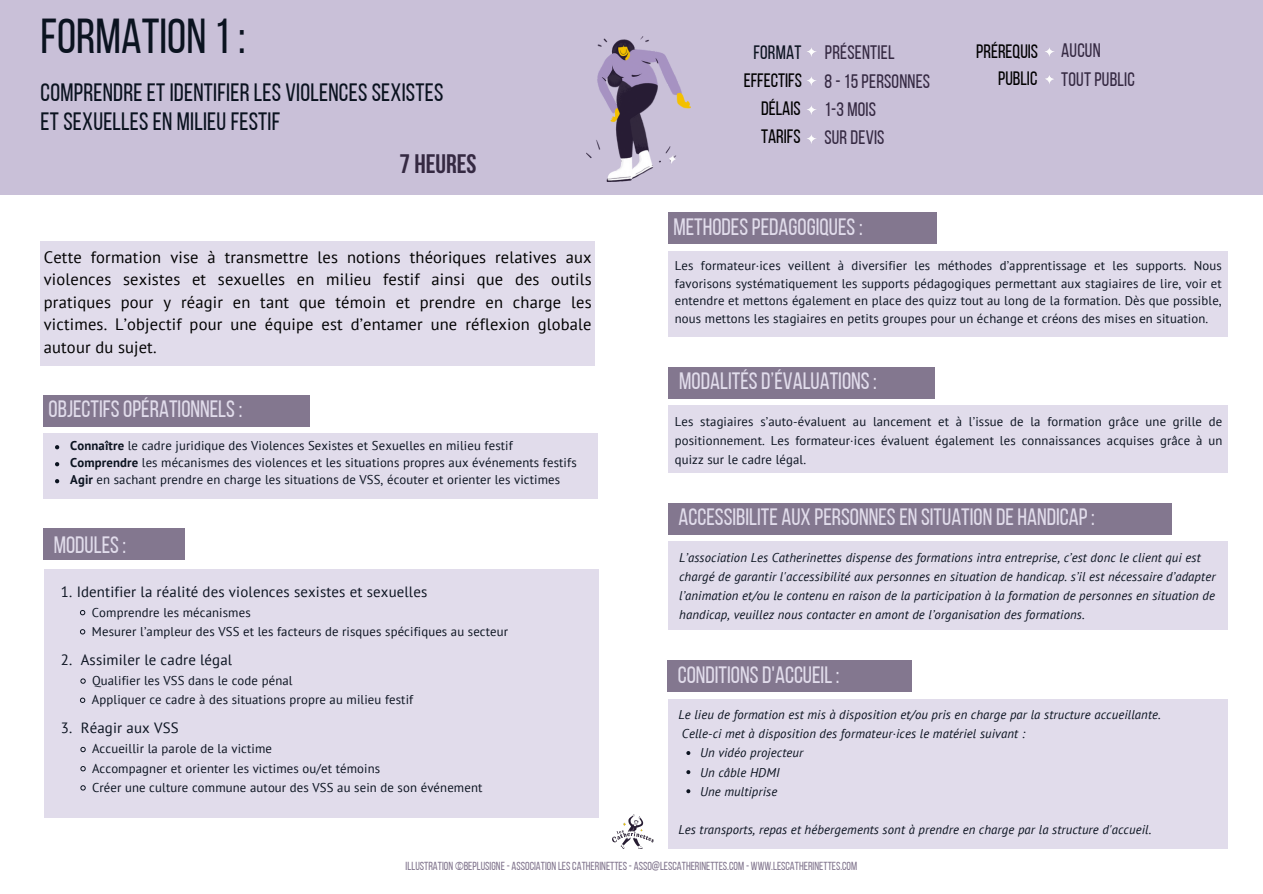
<style>
.page{position:relative;width:1263px;height:894px;background:#fff}
.page>*{position:absolute;margin:0;border:0;box-sizing:border-box;transform-origin:0 0}
.t1{font:48.9px "Bebas Neue";color:#0b1320}
.t2{font:700 26.7px "Bebas Neue";color:#352942}
.t3{font:25.05px/29.2px "Bebas Neue";letter-spacing:.01em;color:#0b1320}
.t4{font:23.55px "Bebas Neue";color:#e1dceb}
.t5{font:19.5px "Bebas Neue";letter-spacing:.01em;color:#352942}
.t6{font:19.35px "Bebas Neue";color:#000}
.t7{font:19.35px "Bebas Neue";letter-spacing:.01em;color:#0b1320}
.t8{font:16.5px/22.5px "PT Sans";letter-spacing:.01em;color:#000;text-align:justify}
.t9{font:14.85px "PT Sans";letter-spacing:.01em;color:#0b1320}
.t10{font:12.75px/17.5px "PT Sans";letter-spacing:.01em;color:#0b1320;text-align:justify}
.t11{font:italic 12.75px/19px "PT Sans";letter-spacing:.01em;color:#0b1320}
.t12{font:11.7px "Bebas Neue";color:#83778f}
.s1{font-weight:700}
</style>
<div class="page">
<div style="left:0;top:0;width:1263px;height:194px;background:#c9c0d8"></div>
<div style="left:41px;top:241px;width:554px;height:124px;background:#e1dceb"></div>
<div style="left:43px;top:433px;width:555px;height:66px;background:#e1dceb"></div>
<div style="left:43px;top:395px;width:267px;height:31px;background:#83778f"></div>
<svg style="left:55px;top:445px;width:4px;height:4px"></svg>
<svg style="left:55px;top:462px;width:4px;height:4px"></svg>
<svg style="left:55px;top:479px;width:4px;height:4px"></svg>
<div style="left:45px;top:569px;width:554px;height:248px;background:#e1dceb"></div>
<div style="left:43px;top:528px;width:141px;height:31px;background:#83778f"></div>
<svg style="left:80px;top:610px;width:5px;height:5px"></svg>
<svg style="left:80px;top:629px;width:5px;height:5px"></svg>
<svg style="left:80px;top:678px;width:6px;height:5px"></svg>
<svg style="left:80px;top:697px;width:5px;height:5px"></svg>
<svg style="left:80px;top:746px;width:6px;height:6px"></svg>
<svg style="left:80px;top:766px;width:6px;height:5px"></svg>
<svg style="left:80px;top:785px;width:6px;height:5px"></svg>
<div style="left:668px;top:251px;width:559px;height:85px;background:#e1dceb"></div>
<div style="left:668px;top:212px;width:269px;height:31px;background:#83778f"></div>
<div style="left:669px;top:405px;width:559px;height:67px;background:#e1dceb"></div>
<div style="left:669px;top:367px;width:266px;height:31px;background:#83778f"></div>
<div style="left:668px;top:541px;width:559px;height:89px;background:#e1dceb"></div>
<div style="left:668px;top:503px;width:503px;height:31px;background:#83778f"></div>
<div style="left:668px;top:698px;width:559px;height:150px;background:#e1dceb"></div>
<div style="left:667px;top:660px;width:244px;height:31px;background:#83778f"></div>
<svg style="left:686px;top:751px;width:4px;height:3px"></svg>
<svg style="left:686px;top:789px;width:4px;height:4px"></svg>
<img style="left:586px;top:36px;width:105px;height:145px">
<svg style="left:807px;top:48px;width:9px;height:9px"></svg>
<svg style="left:807px;top:77px;width:9px;height:9px"></svg>
<svg style="left:807px;top:106px;width:9px;height:9px"></svg>
<svg style="left:807px;top:135px;width:9px;height:9px"></svg>
<svg style="left:1045px;top:48px;width:9px;height:9px"></svg>
<svg style="left:1045px;top:75px;width:9px;height:9px"></svg>
<img style="left:613px;top:814px;width:40px;height:34px">
<h3 class="t1" style="left:41px;top:16px;width:206px">FORMATION 1 :</h3>
<h2 class="t3" style="left:41px;top:80px;width:404px">COMPRENDRE ET IDENTIFIER LES VIOLENCES SEXISTES<br>ET SEXUELLES EN MILIEU FESTIF</h2>
<h5 class="t2" style="left:400px;top:153px;width:78px">7 HEURES</h5>
<h1 class="t8" style="left:44px;top:245px;width:549px">Cette formation vise à transmettre les notions théoriques relatives aux violences sexistes et sexuelles en milieu festif ainsi que des outils pratiques pour y réagir en tant que témoin et prendre en charge les victimes. L’objectif pour une équipe est d’entamer une réflexion globale autour du sujet.</h1>
<h5 class="t4" style="left:49px;top:399px;width:195px">OBJECTIFSOPÉRATIONNELS:</h5>
<p class="t10" style="left:70px;top:437px;width:444px"><span class="s1">Connaître</span> le cadre juridique des Violences Sexistes et Sexuelles en milieu festif</p>
<h5 class="t10" style="left:70px;top:454px;width:508px"><span class="s1">Comprendre</span> les mécanismes des violences et les situations propres aux événements festifs</h5>
<p class="t10" style="left:70px;top:470px;width:491px"><span class="s1">Agir</span> en sachant prendre en charge les situations de VSS, écouter et orienter les victimes</p>
<p class="t4" style="left:54px;top:535px;width:74px">MODULES:</p>
<h5 class="t9" style="left:61px;top:581px;width:368px">1. Identifier la réalité des violences sexistes et sexuelles</h5>
<h5 class="t10" style="left:92px;top:603px;width:160px">Comprendre les mécanismes</h5>
<p class="t10" style="left:92px;top:622px;width:418px">Mesurer l’ampleur des VSS et les facteurs de risques spécifiques au secteur</p>
<h5 class="t9" style="left:61px;top:649px;width:173px">2. Assimiler le cadre légal</h5>
<h6 class="t10" style="left:92px;top:671px;width:202px">Qualifier les VSS dans le code pénal</h6>
<h4 class="t10" style="left:92px;top:690px;width:323px">Appliquer ce cadre à des situations propre au milieu festif</h4>
<p class="t9" style="left:61px;top:718px;width:119px">3. Réagir aux VSS</p>
<h4 class="t10" style="left:92px;top:739px;width:182px">Accueillir la parole de la victime</h4>
<p class="t10" style="left:92px;top:758px;width:290px">Accompagner et orienter les victimes ou/et témoins</p>
<p class="t10" style="left:92px;top:778px;width:392px">Créer une culture commune autour des VSS au sein de son événement</p>
<h5 class="t6" style="left:976px;top:43px;width:63px">PRÉREQUIS</h5>
<h5 class="t7" style="left:753px;top:45px;width:49px">FORMAT</h5>
<p class="t5" style="left:825px;top:45px;width:71px">PRÉSENTIEL</p>
<h5 class="t5" style="left:1061px;top:42px;width:41px">AUCUN</h5>
<h5 class="t6" style="left:744px;top:73px;width:60px">EFFECTIFS</h5>
<p class="t6" style="left:998px;top:71px;width:41px">PUBLIC</p>
<p class="t5" style="left:1061px;top:71px;width:75px">TOUT PUBLIC</p>
<p class="t5" style="left:824px;top:73px;width:107px">8 - 15 PERSONNES</p>
<h5 class="t6" style="left:761px;top:101px;width:41px">DÉLAIS</h5>
<h5 class="t5" style="left:824px;top:101px;width:53px">1-3 MOIS</h5>
<h4 class="t6" style="left:761px;top:129px;width:41px">TARIFS</h4>
<p class="t5" style="left:824px;top:129px;width:62px">SUR DEVIS</p>
<p class="t4" style="left:673px;top:217px;width:191px">METHODESPEDAGOGIQUES:</p>
<h4 class="t10" style="left:675px;top:256px;width:548px">Les formateur·ices veillent à diversifier les méthodes d’apprentissage et les supports. Nous favorisons systématiquement les supports pédagogiques permettant aux stagiaires de lire, voir et entendre et mettons également en place des quizz tout au long de la formation. Dès que possible, nous mettons les stagiaires en petits groupes pour un échange et créons des mises en situation.</h4>
<p class="t4" style="left:679px;top:371px;width:199px">MODALITÉSD’ÉVALUATIONS:</p>
<h4 class="t10" style="left:675px;top:411px;width:549px;line-height:19px">Les stagiaires s’auto-évaluent au lancement et à l’issue de la formation grâce une grille de positionnement. Les formateur·ices évaluent également les connaissances acquises grâce à un quizz sur le cadre légal.</h4>
<p class="t4" style="left:678px;top:507px;width:418px">ACCESSIBILITE AUX PERSONNESEN SITUATION DE HANDICAP:</p>
<p class="t11" style="left:679px;top:547px;width:538px">L’association Les Catherinettes dispense des formations intra entreprise, c’est donc le client qui est chargé de garantir l'accessibilité aux personnes en situation de handicap. s’il est nécessaire d’adapter l’animation et/ou le contenu en raison de la participation à la formation de personnes en situation de handicap, veuillez nous contacter en amont de l’organisation des formations.</p>
<p class="t4" style="left:678px;top:665px;width:163px">CONDITIONSD'ACCUEIL:</p>
<p class="t11" style="left:678px;top:704px;width:484px">Le lieu de formation est mis à disposition et/ou pris en charge par la structure accueillante.</p>
<p class="t11" style="left:682px;top:723px;width:345px">Celle-ci met à disposition des formateur·ices le matériel suivant :</p>
<p class="t11" style="left:700px;top:743px;width:105px">Un vidéo projecteur</p>
<p class="t11" style="left:700px;top:762px;width:81px">Un câble HDMI</p>
<p class="t11" style="left:700px;top:781px;width:79px">Une multiprise</p>
<p class="t11" style="left:678px;top:819px;width:474px">Les transports, repas et hébergements sont à prendre en charge par la structure d'accueil.</p>
<p class="t12" style="left:406px;top:861px;width:453px">ILLUSTRATION ©BEPLUSIGNE- ASSOCIATION LESCATHERINETTES- ASSO@LESCATHERINETTES.COM - WWW.LESCATHERINETTES.COM</p>
</div>
